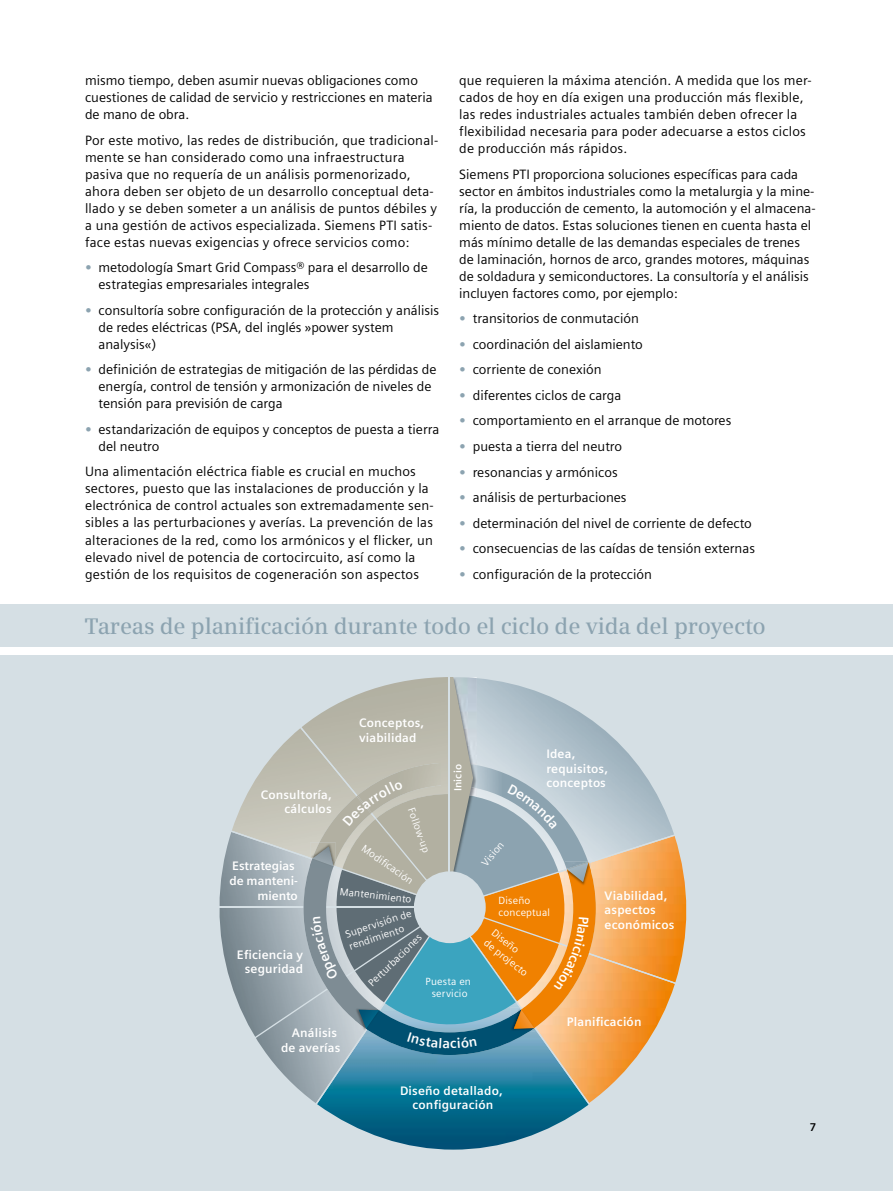
<style>
.page{position:relative;width:893px;height:1191px;background:#fff}
.page>*{position:absolute;margin:0;border:0;box-sizing:border-box;transform-origin:0 0}
.t1{font:600 22.5px "Siemens Serif";letter-spacing:-.01em;color:#8ca3b0}
.t2{font:13.5px/17px "Siemens Sans";color:#000}
.t3{font:700 12.3px/14.7px "Siemens Sans";letter-spacing:.015em;color:#fff;text-align:right}
.t4{font:700 12.3px/14.7px "Siemens Sans";letter-spacing:-.005em;color:#fff;text-align:right}
.t5{font:700 11.25px "Siemens Sans";color:#000}
.t6{font:10.35px/12.6px "Siemens Sans";letter-spacing:.015em;color:#fff}
.t7{font:700 10.35px "Siemens Sans";letter-spacing:.015em;color:#fff}
.s1{font-weight:700;color:#8ca3b0}
</style>
<div class="page">
<div style="left:0;top:604px;width:893px;height:42px;background:#d5dfe4"></div>
<div style="left:0;top:655px;width:893px;height:536px;background:#d5dfe4"></div>
<img style="left:327px;top:1111px;width:252px;height:38px">
<img style="left:680px;top:856px;width:7px;height:109px">
<svg style="left:219px;top:856px;width:6px;height:104px"></svg>
<hr style="left:208px;top:906px;width:242px;height:1px;background:#d5dfe4">
<svg style="left:225px;top:677px;width:455px;height:434px"></svg>
<p class="t2" style="left:85px;top:72px;width:349px">mismo tiempo, deben asumir nuevas obligaciones como cuestiones de calidad de servicio y restricciones en materia de mano de obra.</p>
<p class="t2" style="left:85px;top:132px;width:355px">Por este motivo, las redes de distribución, que tradicional&shy;mente se han considerado como una infraestructura pasiva que no requería de un análisis pormenorizado, ahora deben ser objeto de un desarrollo conceptual deta&shy;llado y se deben someter a un análisis de puntos débiles y a una gestión de activos especializada. Siemens PTI satis&shy;face estas nuevas exigencias y ofrece servicios como:</p>
<p class="t2" style="left:99px;top:259px;width:331px;text-indent:-14px"><span class="s1">•</span> metodología Smart Grid Compass® para el desarrollo de estrategias empresariales integrales</p>
<p class="t2" style="left:99px;top:302px;width:342px;text-indent:-14px"><span class="s1">•</span> consultoría sobre configuración de la protección y análisis de redes eléctricas (PSA, del inglés »power system analysis«)</p>
<p class="t2" style="left:99px;top:361px;width:339px;text-indent:-14px"><span class="s1">•</span> definición de estrategias de mitigación de las pérdidas de energía, control de tensión y armonización de niveles de tensión para previsión de carga</p>
<p class="t2" style="left:99px;top:421px;width:342px;text-indent:-14px"><span class="s1">•</span> estandarización de equipos y conceptos de puesta a tierra del neutro</p>
<p class="t2" style="left:85px;top:463px;width:350px">Una alimentación eléctrica fiable es crucial en muchos sectores, puesto que las instalaciones de producción y la electrónica de control actuales son extremadamente sen&shy;sibles a las perturbaciones y averías. La prevención de las alteraciones de la red, como los armónicos y el flicker, un elevado nivel de potencia de cortocircuito, así como la gestión de los requisitos de cogeneración son aspectos</p>
<p class="t2" style="left:459px;top:72px;width:354px">que requieren la máxima atención. A medida que los mer&shy;cados de hoy en día exigen una producción más flexible, las redes industriales actuales también deben ofrecer la flexibilidad necesaria para poder adecuarse a estos ciclos de producción más rápidos.</p>
<p class="t2" style="left:459px;top:166px;width:358px">Siemens PTI proporciona soluciones específicas para cada sector en ámbitos industriales como la metalurgia y la mine&shy;ría, la producción de cemento, la automoción y el almacena&shy;miento de datos. Estas soluciones tienen en cuenta hasta el más mínimo detalle de las demandas especiales de trenes de laminación, hornos de arco, grandes motores, máquinas de soldadura y semiconductores. La consultoría y el análisis incluyen factores como, por ejemplo:</p>
<p class="t2" style="left:459px;top:310px;width:181px"><span class="s1">•</span> transitorios de conmutación</p>
<p class="t2" style="left:459px;top:336px;width:185px"><span class="s1">•</span> coordinación del aislamiento</p>
<p class="t2" style="left:459px;top:361px;width:144px"><span class="s1">•</span> corriente de conexión</p>
<p class="t2" style="left:459px;top:387px;width:164px"><span class="s1">•</span> diferentes ciclos de carga</p>
<p class="t2" style="left:459px;top:412px;width:274px"><span class="s1">•</span> comportamiento en el arranque de motores</p>
<p class="t2" style="left:459px;top:438px;width:164px"><span class="s1">•</span> puesta a tierra del neutro</p>
<p class="t2" style="left:459px;top:463px;width:160px"><span class="s1">•</span> resonancias y armónicos</p>
<p class="t2" style="left:459px;top:489px;width:169px"><span class="s1">•</span> análisis de perturbaciones</p>
<p class="t2" style="left:459px;top:514px;width:294px"><span class="s1">•</span> determinación del nivel de corriente de defecto</p>
<p class="t2" style="left:459px;top:540px;width:297px"><span class="s1">•</span> consecuencias de las caídas de tensión externas</p>
<p class="t2" style="left:459px;top:565px;width:194px"><span class="s1">•</span> configuración de la protección</p>
<h1 class="t1" style="left:85px;top:613px;width:683px">Tareas de planificación durante todo el ciclo de vida del proyecto</h1>
<p class="t3" style="left:261px;top:787px;width:73px">Consultoría, cálculos</p>
<p class="t4" style="left:229px;top:859px;width:70px">Estrategias de manteni&shy;miento</p>
<p class="t3" style="left:237px;top:947px;width:68px">Eficiencia y seguridad</p>
<p class="t3" style="left:359px;top:715px;width:67px;text-align:left">Conceptos, viabilidad</p>
<p class="t6" style="left:417px;top:806px;width:48px;rotate:71deg">Follow-up</p>
<p class="t6" style="left:366px;top:842px;width:62px;rotate:35deg">Modifi cación</p>
<p class="t6" style="left:341px;top:884px;width:74px;rotate:7deg">Mantenimiento</p>
<p class="t7" style="left:452px;top:791px;width:29px;rotate:-90deg">Inicio</p>
<p class="t6" style="left:344px;top:928px;width:71px;rotate:-18deg">Supervisión de rendimiento</p>
<p class="t6" style="left:366px;top:980px;width:72px;rotate:-44deg">Perturbaciones</p>
<p class="t6" style="left:426px;top:974px;width:47px;text-align:center">Puesta en servicio</p>
<p class="t3" style="left:281px;top:1025px;width:61px">Análisis de averías</p>
<p class="t6" style="left:479px;top:860px;width:30px;rotate:-50deg">Vision</p>
<p class="t3" style="left:546px;top:746px;width:63px;text-align:left">Idea, requisitos, conceptos</p>
<p class="t6" style="left:498px;top:894px;width:53px;rotate:-1deg">Diseño conceptual</p>
<p class="t6" style="left:497px;top:926px;width:54px;rotate:38deg">Diseño<br>de projecto</p>
<p class="t3" style="left:605px;top:888px;width:71px;text-align:left">Viabilidad, aspectos económicos</p>
<p class="t3" style="left:567px;top:1014px;width:76px">Planificación</p>
<p class="t3" style="left:400px;top:1083px;width:104px;text-align:center">Diseño detallado, configuración</p>
<p class="t5" style="left:810px;top:1120px;width:8px">7</p>
</div>
